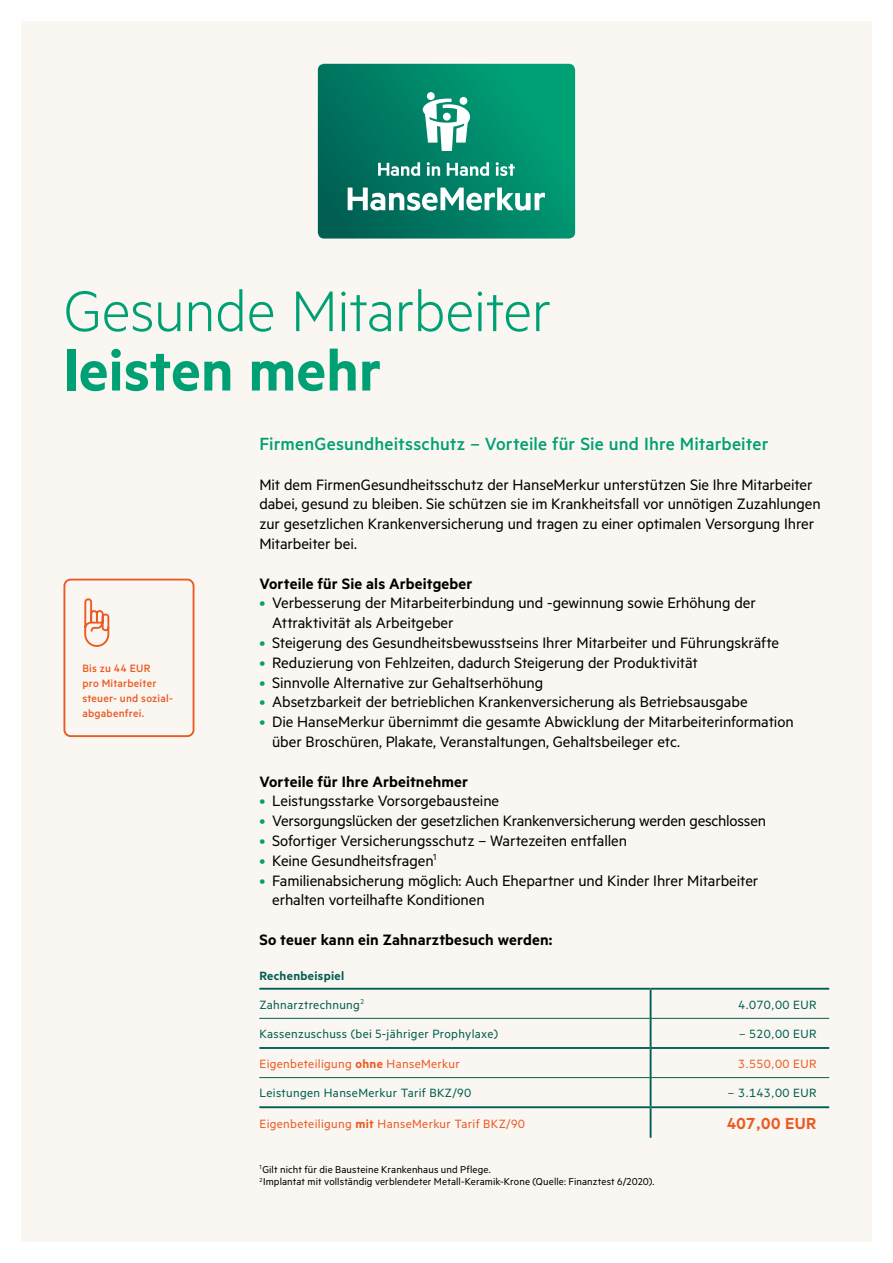
<style>
.page{position:relative;width:893px;height:1263px;background:#fff}
.page>*{position:absolute;margin:0;border:0;box-sizing:border-box;transform-origin:0 0}
.t1{font:300 64.5px "Metric Alt";letter-spacing:-.01em;color:#00a075}
.t2{font:600 64.5px "Metric Alt";color:#00a075}
.t3{font:500 19.8px "Metric Alt";letter-spacing:.01em;color:#00a075}
.t4{font:600 18px "Metric Alt";letter-spacing:.025em;color:#eb5a23}
.t5{font:16.95px/19.8px "Metric Alt";letter-spacing:-.005em;color:#000}
.t6{font:600 16.95px "Metric Alt";letter-spacing:.01em;color:#000}
.t7{font:13.5px/28.3px "Metric Alt";letter-spacing:.025em;color:#005e52}
.t8{font:13.5px "Metric Alt";letter-spacing:.025em;color:#eb5a23}
.t9{font:500 12px/15px "Metric Alt";letter-spacing:.015em;color:#eb5a23}
.t10{font:11.25px/12.8px "Metric Alt";letter-spacing:.01em;color:#000}
.s1{color:#00a075}
.s2{font-weight:600}
</style>
<div class="page">
<div style="left:21px;top:21px;width:851px;height:1221px;background:#faf6f1"></div>
<div style="left:63px;top:579px;width:131px;height:158px;border:2px solid #eb5a23;border-radius:6px"></div>
<svg style="left:84px;top:598px;width:26px;height:49px"></svg>
<svg style="left:650px;top:990px;width:1px;height:116px"></svg>
<hr style="left:650px;top:1108px;width:1px;height:30px;background:#005e52">
<hr style="left:259px;top:1018px;width:392px;height:1px;background:#005e52">
<hr style="left:651px;top:1018px;width:178px;height:1px;background:#005e52">
<hr style="left:259px;top:1077px;width:392px;height:1px;background:#005e52">
<hr style="left:651px;top:1077px;width:178px;height:1px;background:#005e52">
<hr style="left:259px;top:1106px;width:392px;height:2px;background:#005e52">
<hr style="left:651px;top:1106px;width:178px;height:2px;background:#005e52">
<hr style="left:259px;top:1047px;width:392px;height:2px;background:#005e52">
<hr style="left:651px;top:1047px;width:178px;height:2px;background:#005e52">
<hr style="left:259px;top:988px;width:392px;height:2px;background:#005e52">
<hr style="left:651px;top:988px;width:178px;height:2px;background:#005e52">
<svg style="left:318px;top:64px;width:257px;height:175px;background:#188f75"></svg>
<h1 class="t1" style="left:64px;top:273px;width:489px">Gesunde Mitarbeiter</h1>
<h1 class="t2" style="left:64px;top:332px;width:319px">leisten mehr</h1>
<p class="t9" style="left:82px;top:661px;width:92px">Bis zu 44 EUR<br>pro Mitarbeiter steuer- und sozial&shy;abgabenfrei.</p>
<p class="t3" style="left:259px;top:432px;width:511px">FirmenGesundheitsschutz – Vorteile für Sie und Ihre Mitarbeiter</p>
<p class="t5" style="left:259px;top:474px;width:563px">Mit dem FirmenGesundheitsschutz der HanseMerkur unterstützen Sie Ihre Mitarbeiter dabei, gesund zu bleiben. Sie schützen sie im Krankheitsfall vor unnötigen Zuzahlungen zur gesetzlichen Krankenversicherung und tragen zu einer optimalen Versorgung Ihrer Mitarbeiter bei.</p>
<p class="t6" style="left:259px;top:573px;width:215px">Vorteile für Sie als Arbeitgeber</p>
<p class="t5" style="left:272px;top:592px;width:485px;text-indent:-13px"><span class="s1">•</span> Verbesserung der Mitarbeiterbindung und -gewinnung sowie Erhöhung der<br>Attraktivität als Arbeitgeber</p>
<p class="t5" style="left:259px;top:632px;width:521px"><span class="s1">•</span> Steigerung des Gesundheitsbewusstseins Ihrer Mitarbeiter und Führungskräfte</p>
<p class="t5" style="left:259px;top:652px;width:440px"><span class="s1">•</span> Reduzierung von Fehlzeiten, dadurch Steigerung der Produktivität</p>
<p class="t5" style="left:259px;top:672px;width:285px"><span class="s1">•</span> Sinnvolle Alternative zur Gehaltserhöhung</p>
<p class="t5" style="left:259px;top:691px;width:490px"><span class="s1">•</span> Absetzbarkeit der betrieblichen Krankenversicherung als Betriebsausgabe</p>
<p class="t5" style="left:272px;top:711px;width:523px;text-indent:-13px"><span class="s1">•</span> Die HanseMerkur übernimmt die gesamte Abwicklung der Mitarbeiterinformation über Broschüren, Plakate, Veranstaltungen, Gehaltsbeileger etc.</p>
<p class="t6" style="left:259px;top:771px;width:210px">Vorteile für Ihre Arbeitnehmer</p>
<p class="t5" style="left:259px;top:790px;width:241px"><span class="s1">•</span> Leistungsstarke Vorsorgebausteine</p>
<p class="t5" style="left:259px;top:810px;width:508px"><span class="s1">•</span> Versorgungslücken der gesetzlichen Krankenversicherung werden geschlossen</p>
<p class="t5" style="left:259px;top:830px;width:369px"><span class="s1">•</span> Sofortiger Versicherungsschutz – Wartezeiten entfallen</p>
<p class="t5" style="left:259px;top:850px;width:179px"><span class="s1">•</span> Keine Gesundheitsfragen<sup>1</sup></p>
<p class="t5" style="left:272px;top:870px;width:488px;text-indent:-13px"><span class="s1">•</span> Familienabsicherung möglich: Auch Ehepartner und Kinder Ihrer Mitarbeiter erhalten vorteilhafte Konditionen</p>
<p class="t6" style="left:259px;top:930px;width:295px">So teuer kann ein Zahnarztbesuch werden:</p>
<p class="t7" style="left:259px;top:961px;width:106px"><span class="s2">Rechenbeispiel<br></span>Zahnarztrechnung<sup>2</sup></p>
<p class="t7" style="left:738px;top:990px;width:80px">4.070,00 EUR</p>
<p class="t7" style="left:259px;top:1019px;width:240px">Kassenzuschuss (bei 5-jähriger Prophylaxe)</p>
<p class="t7" style="left:739px;top:1019px;width:79px">– 520,00 EUR</p>
<p class="t8" style="left:259px;top:1056px;width:202px">Eigenbeteiligung <span class="s2">ohne</span> HanseMerkur</p>
<p class="t8" style="left:738px;top:1056px;width:80px">3.550,00 EUR</p>
<p class="t7" style="left:259px;top:1078px;width:213px">Leistungen HanseMerkur Tarif BKZ/90</p>
<p class="t7" style="left:728px;top:1078px;width:90px">– 3.143,00 EUR</p>
<p class="t8" style="left:259px;top:1115px;width:267px">Eigenbeteiligung <span class="s2">mit</span> HanseMerkur Tarif BKZ/90</p>
<p class="t4" style="left:727px;top:1113px;width:91px">407,00 EUR</p>
<p class="t10" style="left:259px;top:1162px;width:396px"><sup>1</sup>Gilt nicht für die Bausteine Krankenhaus und Pflege.<br><sup>2</sup>Implantat mit vollständig verblendeter Metall-Keramik-Krone (Quelle: Finanztest 6/2020).</p>
</div>
